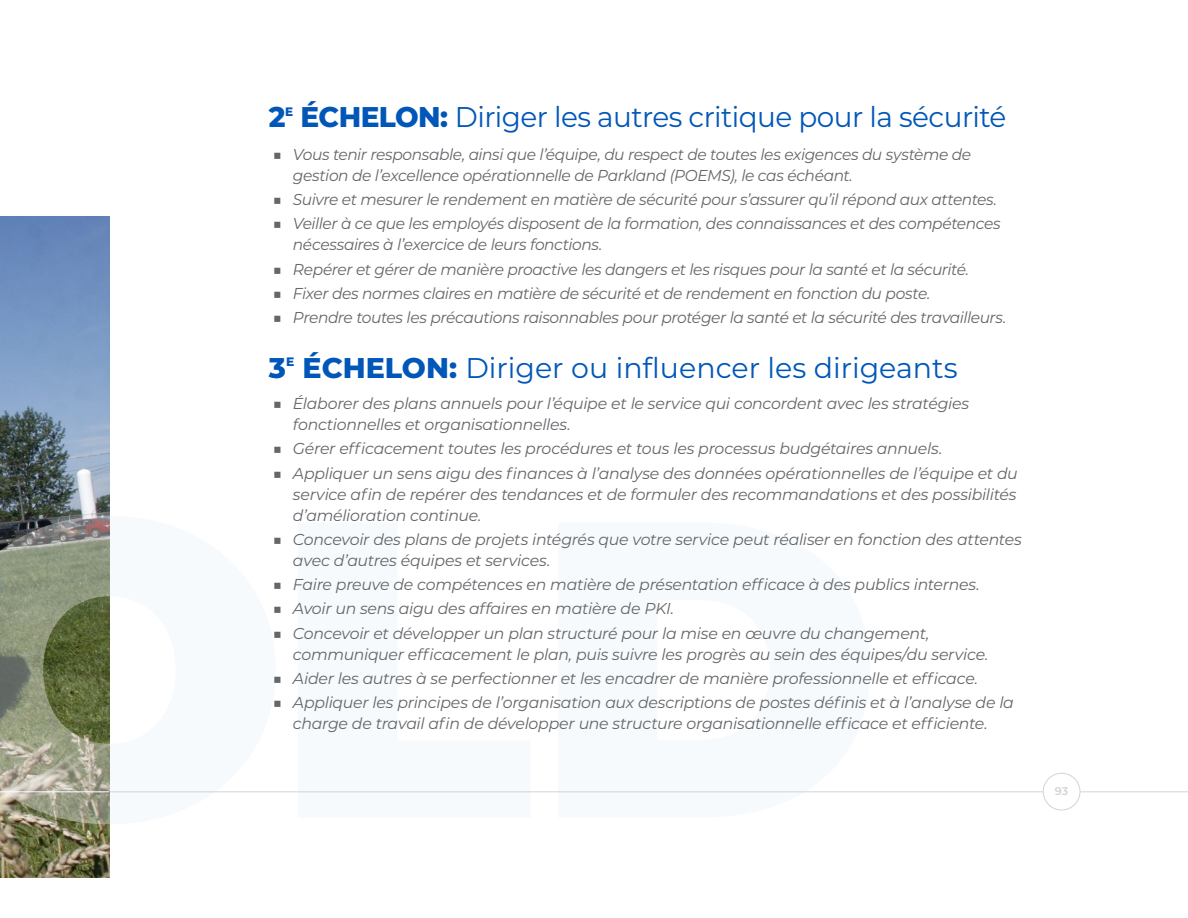
<style>
.page{position:relative;width:1188px;height:918px;background:#fff}
.page>*{position:absolute;margin:0;border:0;box-sizing:border-box;transform-origin:0 0}
.t1{font:28.5px "Montserrat";letter-spacing:-.02em;color:#0057b8}
.t2{font:28.5px "Montserrat";color:#0057b8}
.t3{font:800 28.5px "Montserrat";color:#0057b8}
.t4{font:italic 15.75px/21px "Montserrat";letter-spacing:-.025em;color:#63666a}
.t5{font:800 12.3px "Montserrat";color:#0057b8}
.t6{font:600 11.25px "Montserrat";color:#d1d4d6}
.s1{font-weight:800}
.s2{font-style:normal}
</style>
<div class="page">
<svg style="left:109px;top:516px;width:167px;height:308px"></svg>
<hr style="left:109px;top:792px;width:934px;height:1px;background:#d1d4d6">
<hr style="left:1080px;top:792px;width:108px;height:1px;background:#d1d4d6">
<div style="left:1043px;top:773px;width:37px;height:37px;border:1px solid #d1d4d6;border-radius:50%"></div>
<img style="left:0;top:216px;width:109px;height:662px">
<svg style="left:0;top:516px;width:109px;height:308px;background:#858b70"></svg>
<hr style="left:0;top:792px;width:109px;height:1px;background:#fff">
<h1 class="t3" style="left:269px;top:96px;width:18px">2</h1>
<p class="t5" style="left:285px;top:103px;width:10px">E</p>
<h1 class="t1" style="left:300px;top:98px;width:708px"><span class="s1">ÉCHELON:</span> Diriger les autres critique pour la sécurité</h1>
<p class="t4" style="left:293px;top:143px;width:680px;text-indent:-20px"><span class="s2">■</span> Vous tenir responsable, ainsi que l’équipe, du respect de toutes les exigences du système de gestion de l’excellence opérationnelle de Parkland (POEMS), le cas échéant.</p>
<p class="t4" style="left:273px;top:189px;width:726px"><span class="s2">■</span> Suivre et mesurer le rendement en matière de sécurité pour s’assurer qu’il répond aux attentes.</p>
<p class="t4" style="left:293px;top:213px;width:709px;text-indent:-20px"><span class="s2">■</span> Veiller à ce que les employés disposent de la formation, des connaissances et des compétences nécessaires à l’exercice de leurs fonctions.</p>
<p class="t4" style="left:273px;top:258px;width:698px"><span class="s2">■</span> Repérer et gérer de manière proactive les dangers et les risques pour la santé et la sécurité.</p>
<p class="t4" style="left:273px;top:282px;width:659px"><span class="s2">■</span> Fixer des normes claires en matière de sécurité et de rendement en fonction du poste.</p>
<p class="t4" style="left:273px;top:307px;width:735px"><span class="s2">■</span> Prendre toutes les précautions raisonnables pour protéger la santé et la sécurité des travailleurs.</p>
<h1 class="t3" style="left:269px;top:347px;width:19px">3</h1>
<p class="t5" style="left:286px;top:353px;width:10px">E</p>
<h1 class="t2" style="left:303px;top:348px;width:657px"><span class="s1">ÉCHELON:</span> Diriger ou influencer les dirigeants</h1>
<p class="t4" style="left:293px;top:393px;width:678px;text-indent:-20px"><span class="s2">■</span> Élaborer des plans annuels pour l’équipe et le service qui concordent avec les stratégies fonctionnelles et organisationnelles.</p>
<p class="t4" style="left:273px;top:438px;width:671px"><span class="s2">■</span> Gérer efficacement toutes les procédures et tous les processus budgétaires annuels.</p>
<p class="t4" style="left:293px;top:462px;width:726px;text-align:justify;text-indent:-20px"><span class="s2">■</span> Appliquer un sens aigu des finances à l’analyse des données opérationnelles de l’équipe et du service afin de repérer des tendances et de formuler des recommandations et des possibilités d’amélioration continue.</p>
<p class="t4" style="left:293px;top:528px;width:730px;text-indent:-20px"><span class="s2">■</span> Concevoir des plans de projets intégrés que votre service peut réaliser en fonction des attentes avec d’autres équipes et services.</p>
<p class="t4" style="left:273px;top:573px;width:709px"><span class="s2">■</span> Faire preuve de compétences en matière de présentation efficace à des publics internes.</p>
<p class="t4" style="left:273px;top:598px;width:403px"><span class="s2">■</span> Avoir un sens aigu des affaires en matière de PKI.</p>
<p class="t4" style="left:293px;top:622px;width:697px;text-indent:-20px"><span class="s2">■</span> Concevoir et développer un plan structuré pour la mise en œuvre du changement, communiquer efficacement le plan, puis suivre les progrès au sein des équipes/du service.</p>
<p class="t4" style="left:273px;top:667px;width:707px"><span class="s2">■</span> Aider les autres à se perfectionner et les encadrer de manière professionnelle et efficace.</p>
<p class="t4" style="left:273px;top:691px;width:743px;text-align:center"><span class="s2">■</span> Appliquer les principes de l’organisation aux descriptions de postes définis et à l’analyse de la charge de travail afin de développer une structure organisationnelle efficace et efficiente.</p>
<p class="t6" style="left:1055px;top:783px;width:15px">93</p>
</div>
